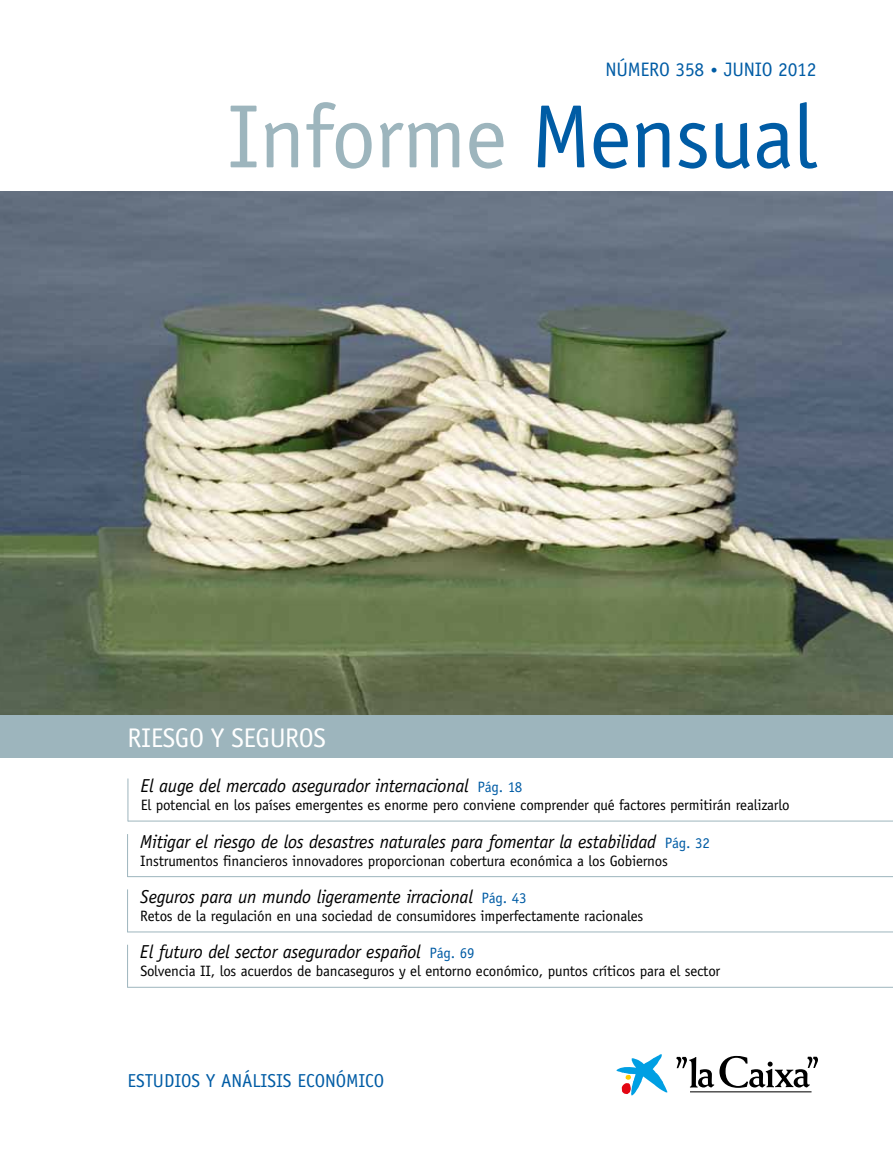
<style>
.page{position:relative;width:893px;height:1149px;background:#fff}
.page>*{position:absolute;margin:0;border:0;box-sizing:border-box;transform-origin:0 0}
.t1{font:90px "Officina Sans Std";letter-spacing:-.015em;color:#9db5bd}
.t2{font:27px "Officina Sans Std";letter-spacing:-.015em;color:#fff}
.t3{font:19.5px "Officina Sans Std";letter-spacing:-.015em;color:#005ca5}
.t4{font:italic 18.75px "Officina Sans Std";letter-spacing:-.015em;color:#000}
.t5{font:18.75px "Officina Sans Std";letter-spacing:-.005em;color:#005ca5}
.t6{font:15px "Officina Sans Std";letter-spacing:-.015em;color:#000}
.s1{font-size:13.5px}
.s2{color:#005ca5}
.s3{font-style:normal;font-size:15px;color:#005ca5}
</style>
<div class="page">
<img style="left:0;top:191px;width:893px;height:523px">
<hr style="left:690px;top:1090px;width:121px;height:1px;background:#000">
<svg style="left:616px;top:1054px;width:51px;height:41px"></svg>
<svg style="left:676px;top:1055px;width:142px;height:32px"></svg>
<hr style="left:128px;top:778px;width:1px;height:43px;background:#9db5bd">
<hr style="left:128px;top:820px;width:765px;height:1px;background:#9db5bd">
<hr style="left:127px;top:833px;width:1px;height:43px;background:#9db5bd">
<hr style="left:128px;top:876px;width:765px;height:1px;background:#9db5bd">
<hr style="left:127px;top:889px;width:1px;height:43px;background:#9db5bd">
<hr style="left:128px;top:931px;width:765px;height:1px;background:#9db5bd">
<hr style="left:127px;top:944px;width:1px;height:43px;background:#9db5bd">
<hr style="left:128px;top:986px;width:765px;height:1px;background:#9db5bd">
<div style="left:0;top:714px;width:893px;height:43px;background:#9db5bd"></div>
<h3 class="t3" style="left:606px;top:58px;width:212px">NÚMERO 358 <span class="s1">•</span> JUNIO 2012</h3>
<h1 class="t1" style="left:227px;top:84px;width:591px">Informe <span class="s2">Mensual</span></h1>
<h2 class="t2" style="left:128px;top:721px;width:200px">RIESGO Y SEGUROS</h2>
<p class="t4" style="left:141px;top:774px;width:383px">El auge del mercado asegurador internacional <span class="s3">Pág. 18</span></p>
<p class="t6" style="left:141px;top:796px;width:650px">El potencial en los países emergentes es enorme pero conviene comprender qué factores permitirán realizarlo</p>
<p class="t4" style="left:140px;top:830px;width:571px">Mitigar el riesgo de los desastres naturales para fomentar la estabilidad <span class="s3">Pág. 32</span></p>
<p class="t6" style="left:140px;top:851px;width:529px">Instrumentos financieros innovadores proporcionan cobertura económica a los Gobiernos</p>
<p class="t4" style="left:140px;top:885px;width:388px">Seguros para un mundo ligeramente irracional <span class="s3">Pág. 43</span></p>
<p class="t6" style="left:140px;top:906px;width:504px">Retos de la regulación en una sociedad de consumidores imperfectamente racionales</p>
<p class="t4" style="left:140px;top:940px;width:336px">El futuro del sector asegurador español <span class="s3">Pág. 69</span></p>
<p class="t6" style="left:140px;top:962px;width:581px">Solvencia II, los acuerdos de bancaseguros y el entorno económico, puntos críticos para el sector</p>
<p class="t5" style="left:128px;top:1069px;width:258px">ESTUDIOS Y ANÁLISIS ECONÓMICO</p>
</div>
